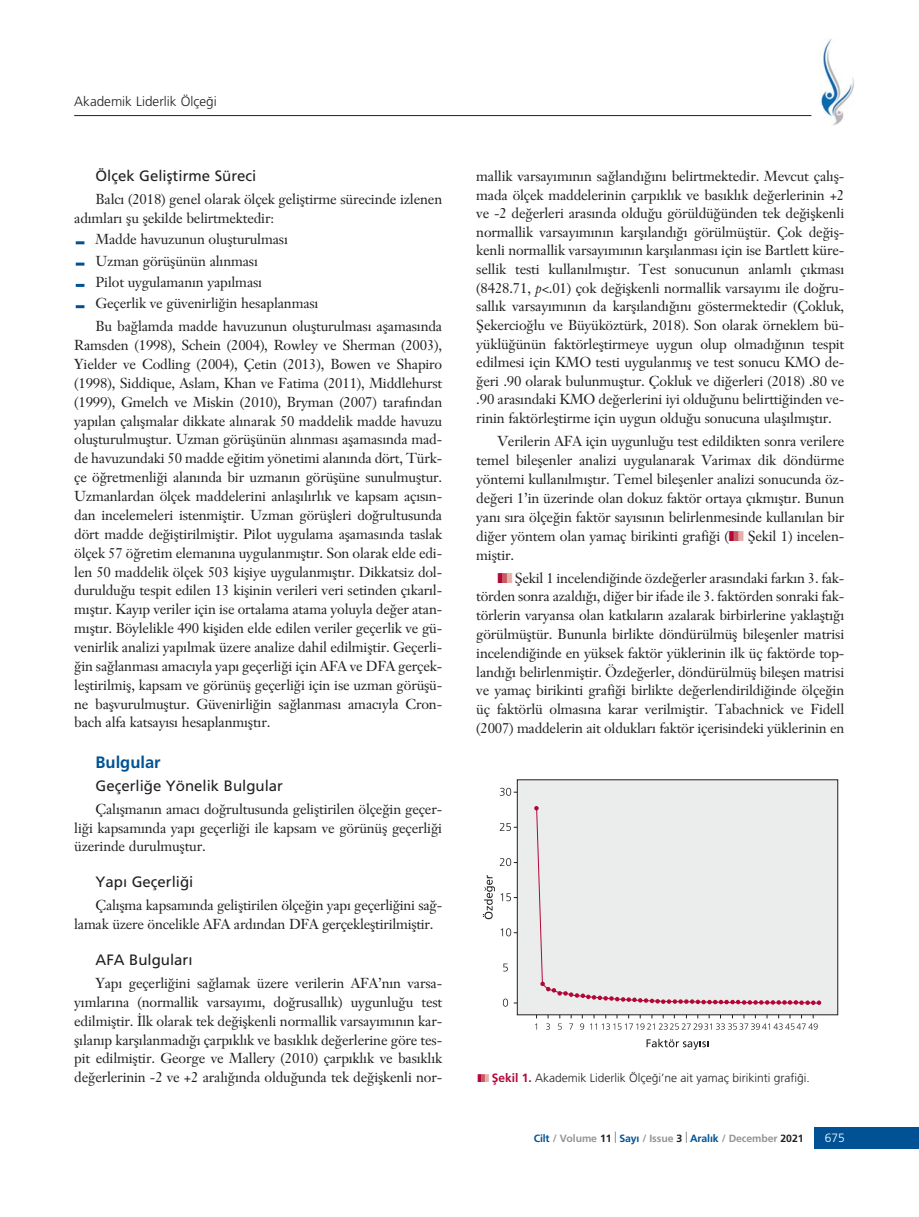
<style>
.page{position:relative;width:919px;height:1217px;background:#fff}
.page>*{position:absolute;margin:0;border:0;box-sizing:border-box;transform-origin:0 0}
.t1{font:700 16.5px "Frutiger";color:#005295}
.t2{font:15px "Frutiger";color:#231f20}
.t3{font:14.25px/18.9px "Janson Text";letter-spacing:-.015em;color:#231f20;text-align:justify}
.t4{font:300 13.5px "Frutiger";color:#231f20}
.t5{font:300 12px "Frutiger";color:#231f20}
.t6{font:300 12px "Frutiger";color:#fff}
.t7{font:700 10.5px "Frutiger";letter-spacing:-.01em;color:#939598}
.s1{font-style:italic}
.s2{color:#b30738}
.s3{color:#c75c60}
.s4{color:#e5b0ab}
.s5{font-weight:700;color:#b30738}
.s6{color:#005295}
.s7{color:#231f20}
</style>
<div class="page">
<div style="left:814px;top:1127px;width:104px;height:21px;background:#005295"></div>
<hr style="left:74px;top:115px;width:737px;height:1px;background:#231f20">
<img style="left:819px;top:38px;width:35px;height:88px">
<svg style="left:819px;top:73px;width:6px;height:6px"></svg>
<div style="left:811px;top:107px;width:11px;height:9px;background:#fff"></div>
<svg style="left:76px;top:305px;width:8px;height:3px"></svg>
<svg style="left:76px;top:284px;width:8px;height:3px"></svg>
<svg style="left:76px;top:262px;width:8px;height:3px"></svg>
<svg style="left:76px;top:241px;width:8px;height:3px"></svg>
<div style="left:517px;top:779px;width:321px;height:235px;background:#ebecec;border:1px solid #231f20"></div>
<svg style="left:503px;top:963px;width:5px;height:8px"></svg>
<svg style="left:646px;top:1038px;width:62px;height:11px"></svg>
<svg style="left:500px;top:787px;width:17px;height:8px"></svg>
<svg style="left:500px;top:822px;width:17px;height:8px"></svg>
<svg style="left:500px;top:857px;width:17px;height:8px"></svg>
<svg style="left:483px;top:874px;width:34px;height:45px"></svg>
<svg style="left:500px;top:928px;width:17px;height:8px"></svg>
<svg style="left:503px;top:998px;width:14px;height:8px"></svg>
<svg style="left:535px;top:1014px;width:2px;height:15px"></svg>
<svg style="left:546px;top:1014px;width:4px;height:15px"></svg>
<svg style="left:558px;top:1014px;width:3px;height:15px"></svg>
<svg style="left:569px;top:1014px;width:4px;height:15px"></svg>
<svg style="left:580px;top:1014px;width:4px;height:15px"></svg>
<svg style="left:590px;top:1014px;width:227px;height:15px"></svg>
<svg style="left:536px;top:807px;width:7px;height:174px"></svg>
<svg style="left:534px;top:806px;width:4px;height:4px"></svg>
<svg style="left:540px;top:981px;width:281px;height:23px"></svg>
<p class="t4" style="left:74px;top:96px;width:144px">Akademik Liderlik Ölçe¤i</p>
<p class="t2" style="left:95px;top:170px;width:162px">Ölçek Gelifltirme Süreci</p>
<p class="t3" style="left:74px;top:191px;width:369px;text-indent:21px">Balc› (2018) genel olarak ölçek gelifltirme sürecinde izlenen ad›mlar› flu flekilde belirtmektedir:</p>
<p class="t3" style="left:95px;top:230px;width:224px;line-height:21.3px;text-align:left">Madde havuzunun oluflturulmas›<br>Uzman görüflünün al›nmas›<br>Pilot uygulaman›n yap›lmas›<br>Geçerlik ve güvenirli¤in hesaplanmas›</p>
<p class="t3" style="left:74px;top:318px;width:369px;text-indent:21px">Bu ba¤lamda madde havuzunun oluflturulmas› aflamas›nda Ramsden (1998), Schein (2004), Rowley ve Sherman (2003), Yielder ve Codling (2004), Çetin (2013), Bowen ve Shapiro (1998), Siddique, Aslam, Khan ve Fatima (2011), Middlehurst (1999), Gmelch ve Miskin (2010), Bryman (2007) taraf›ndan yap›lan çal›flmalar dikkate al›narak 50 maddelik madde havuzu oluflturulmufltur. Uzman görüflünün al›nmas› aflamas›nda mad&shy;de havuzundaki 50 madde e¤itim yönetimi alan›nda dört, Türk&shy;çe ö¤retmenli¤i alan›nda bir uzman›n görüflüne sunulmufltur.<br>Uzmanlardan ölçek maddelerini anlafl›l›rl›k ve kapsam aç›s›n&shy;dan incelemeleri istenmifltir. Uzman görüflleri do¤rultusunda dört madde de¤ifltirilmifltir. Pilot uygulama aflamas›nda taslak ölçek 57 ö¤retim eleman›na uygulanm›flt›r. Son olarak elde edi&shy;len 50 maddelik ölçek 503 kifliye uygulanm›flt›r. Dikkatsiz dol&shy;duruldu¤u tespit edilen 13 kiflinin verileri veri setinden ç›kar›l&shy;m›flt›r. Kay›p veriler için ise ortalama atama yoluyla de¤er atan&shy;m›flt›r. Böylelikle 490 kifliden elde edilen veriler geçerlik ve gü&shy;venirlik analizi yap›lmak üzere analize dahil edilmifltir. Geçerli-¤in sa¤lanmas› amac›yla yap› geçerli¤i için AFA ve DFA gerçek&shy;lefltirilmifl, kapsam ve görünüfl geçerli¤i için ise uzman görüflü&shy;ne baflvurulmufltur. Güvenirli¤in sa¤lanmas› amac›yla Cron&shy;bach alfa katsay›s› hesaplanm›flt›r.</p>
<p class="t1" style="left:95px;top:755px;width:67px">Bulgular</p>
<p class="t2" style="left:95px;top:779px;width:189px">Geçerli¤e Yönelik Bulgular</p>
<p class="t3" style="left:74px;top:800px;width:369px;text-indent:21px">Çal›flman›n amac› do¤rultusunda gelifltirilen ölçe¤in geçer&shy;li¤i kapsam›nda yap› geçerli¤i ile kapsam ve görünüfl geçerli¤i üzerinde durulmufltur.</p>
<p class="t2" style="left:95px;top:875px;width:99px">Yap› Geçerli¤i</p>
<p class="t3" style="left:74px;top:897px;width:369px;text-indent:21px">Çal›flma kapsam›nda gelifltirilen ölçe¤in yap› geçerli¤ini sa¤- lamak üzere öncelikle AFA ard›ndan DFA gerçeklefltirilmifltir.</p>
<p class="t2" style="left:95px;top:953px;width:99px">AFA Bulgular›</p>
<p class="t3" style="left:74px;top:974px;width:369px;text-indent:21px">Yap› geçerli¤ini sa¤lamak üzere verilerin AFA’n›n varsa&shy;y›mlar›na (normallik varsay›m›, do¤rusall›k) uygunlu¤u test edilmifltir. ‹lk olarak tek de¤iflkenli normallik varsay›m›n›n kar&shy;fl›lan›p karfl›lanmad›¤› çarp›kl›k ve bas›kl›k de¤erlerine göre tes&shy;pit edilmifltir. George ve Mallery (2010) çarp›kl›k ve bas›kl›k de¤erlerinin -2 ve +2 aral›¤›nda oldu¤unda tek de¤iflkenli nor-</p>
<p class="t3" style="left:476px;top:168px;width:369px">mallik varsay›m›n›n sa¤land›¤›n› belirtmektedir. Mevcut çal›fl&shy;mada ölçek maddelerinin çarp›kl›k ve bas›kl›k de¤erlerinin +2 ve -2 de¤erleri aras›nda oldu¤u görüldü¤ünden tek de¤iflkenli normallik varsay›m›n›n karfl›land›¤› görülmüfltür. Çok de¤ifl&shy;kenli normallik varsay›m›n›n karfl›lanmas› için ise Bartlett küre&shy;sellik testi kullan›lm›flt›r. Test sonucunun anlaml› ç›kmas› (8428.71, <span class="s1">p</span>&lt;.01) çok de¤iflkenli normallik varsay›m› ile do¤ru&shy;sall›k varsay›m›n›n da karfl›land›¤›n› göstermektedir (Çokluk, fiekercio¤lu ve Büyüköztürk, 2018). Son olarak örneklem bü&shy;yüklü¤ünün faktörlefltirmeye uygun olup olmad›¤›n›n tespit edilmesi için KMO testi uygulanm›fl ve test sonucu KMO de-¤eri .90 olarak bulunmufltur. Çokluk ve di¤erleri (2018) .80 ve .90 aras›ndaki KMO de¤erlerini iyi oldu¤unu belirtti¤inden ve&shy;rinin faktörlefltirme için uygun oldu¤u sonucuna ulafl›lm›flt›r.</p>
<p class="t3" style="left:476px;top:433px;width:369px;text-indent:21px">Verilerin AFA için uygunlu¤u test edildikten sonra verilere temel bileflenler analizi uygulanarak Varimax dik döndürme yöntemi kullan›lm›flt›r. Temel bileflenler analizi sonucunda öz&shy;de¤eri 1’in üzerinde olan dokuz faktör ortaya ç›km›flt›r. Bunun yan› s›ra ölçe¤in faktör say›s›n›n belirlenmesinde kullan›lan bir di¤er yöntem olan yamaç birikinti grafi¤i (<span class="s2">❚</span><span class="s3">❚</span><span class="s4">❚</span> fiekil 1) incelen&shy;mifltir.</p>
<p class="t3" style="left:476px;top:569px;width:369px;text-indent:21px"><span class="s2">❚</span><span class="s3">❚</span><span class="s4">❚</span> fiekil 1 incelendi¤inde özde¤erler aras›ndaki fark›n 3. fak&shy;törden sonra azald›¤›, di¤er bir ifade ile 3. faktörden sonraki fak&shy;törlerin varyansa olan katk›lar›n azalarak birbirlerine yaklaflt›¤› görülmüfltür. Bununla birlikte döndürülmüfl bileflenler matrisi incelendi¤inde en yüksek faktör yüklerinin ilk üç faktörde top&shy;land›¤› belirlenmifltir. Özde¤erler, döndürülmüfl bileflen matrisi ve yamaç birikinti grafi¤i birlikte de¤erlendirildi¤inde ölçe¤in üç faktörlü olmas›na karar verilmifltir. Tabachnick ve Fidell (2007) maddelerin ait olduklar› faktör içerisindeki yüklerinin en</p>
<p class="t5" style="left:477px;top:1072px;width:333px"><span class="s2">❚</span><span class="s3">❚</span><span class="s4">❚</span> <span class="s5">fiekil 1.</span> Akademik Liderlik Ölçe¤i’ne ait yamaç birikinti grafi¤i.</p>
<p class="t7" style="left:533px;top:1133px;width:271px"><span class="s6">Cilt</span> / Volume <span class="s7">11</span> <span class="s6">Say›</span> / Issue <span class="s7">3</span> <span class="s6">Aral›k</span> / December <span class="s7">2021</span></p>
<p class="t6" style="left:824px;top:1132px;width:22px">675</p>
</div>
